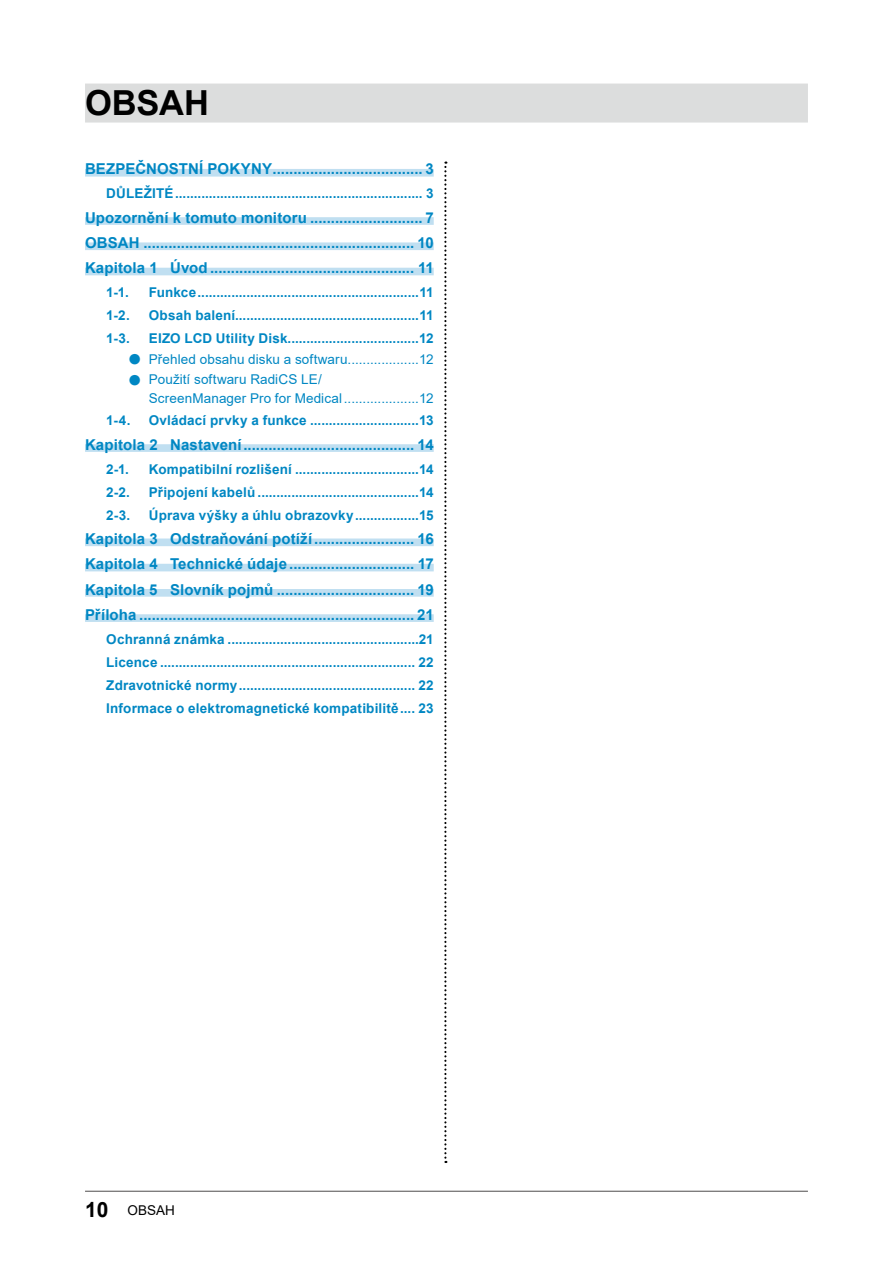
<style>
.page{position:relative;width:893px;height:1263px;background:#fff}
.page>*{position:absolute;margin:0;border:0;box-sizing:border-box;transform-origin:0 0}
.t1{font:700 34.5px "Arial";letter-spacing:-.005em;color:#000}
.t2{font:700 15px/25.2px "Arial";letter-spacing:.01em;color:#0087c3;text-align:justify}
.t3{font:700 13.5px/23px "Arial";letter-spacing:.01em;color:#0087c3;text-align:justify}
.t4{font:13.5px/18.8px "Arial";letter-spacing:.005em;color:#0087c3}
.t5{font:13.5px "Arial";color:#000}
.s1{font-weight:700;font-size:24.3px}
.s2{font-weight:700;font-size:21px}
</style>
<div class="page">
<hr style="left:85px;top:1191px;width:723px;height:1px;background:#595757">
<svg style="left:444px;top:162px;width:2px;height:1001px"></svg>
<div style="left:85px;top:84px;width:723px;height:39px;background:#dcdddd"></div>
<div style="left:85px;top:169px;width:349px;height:8px;background:#c0dff1"></div>
<div style="left:85px;top:217px;width:349px;height:8px;background:#c0dff1"></div>
<div style="left:85px;top:242px;width:349px;height:8px;background:#c0dff1"></div>
<div style="left:85px;top:268px;width:349px;height:7px;background:#c0dff1"></div>
<div style="left:85px;top:444px;width:349px;height:8px;background:#c0dff1"></div>
<div style="left:85px;top:538px;width:349px;height:8px;background:#c0dff1"></div>
<div style="left:85px;top:564px;width:349px;height:7px;background:#c0dff1"></div>
<div style="left:85px;top:589px;width:349px;height:8px;background:#c0dff1"></div>
<div style="left:85px;top:614px;width:349px;height:8px;background:#c0dff1"></div>
<h1 class="t1" style="left:85px;top:78px;width:125px">OBSAH</h1>
<p class="t2" style="left:85px;top:157px;width:350px">BEZPEČNOSTNÍ POKYNY.................................... 3</p>
<p class="t3" style="left:106px;top:182px;width:329px">DŮLEŽITÉ.................................................................. 3</p>
<p class="t2" style="left:85px;top:205px;width:350px">Upozornění k tomuto monitoru ........................... 7<br>OBSAH ................................................................. 10<br>Kapitola 1 Úvod ................................................. 11</p>
<p class="t3" style="left:106px;top:281px;width:24px">1-1.</p>
<p class="t3" style="left:149px;top:281px;width:286px">Funkce...........................................................11</p>
<p class="t3" style="left:106px;top:304px;width:25px">1-2.</p>
<p class="t3" style="left:149px;top:304px;width:286px">Obsah balení.................................................11</p>
<p class="t3" style="left:106px;top:327px;width:25px">1-3.</p>
<p class="t3" style="left:149px;top:327px;width:286px">EIZO LCD Utility Disk...................................12</p>
<p class="t4" style="left:128px;top:350px;width:308px"><span class="s1">●</span> Přehled obsahu disku a softwaru...................12</p>
<p class="t4" style="left:149px;top:370px;width:286px;text-indent:-21px"><span class="s1">●</span> Použití softwaru RadiCS LE/<br>ScreenManager Pro for Medical....................12</p>
<p class="t3" style="left:106px;top:409px;width:26px">1-4.</p>
<p class="t3" style="left:149px;top:409px;width:286px">Ovládací prvky a funkce .............................13</p>
<p class="t2" style="left:85px;top:432px;width:350px">Kapitola 2 Nastavení......................................... 14</p>
<p class="t3" style="left:106px;top:458px;width:24px">2-1.</p>
<p class="t3" style="left:149px;top:458px;width:286px">Kompatibilní rozlišení .................................14</p>
<p class="t3" style="left:106px;top:481px;width:25px">2-2.</p>
<p class="t3" style="left:149px;top:481px;width:286px">Připojení kabelů ...........................................14</p>
<p class="t3" style="left:106px;top:504px;width:25px">2-3.</p>
<p class="t3" style="left:149px;top:504px;width:286px">Úprava výšky a úhlu obrazovky.................15</p>
<p class="t2" style="left:85px;top:526px;width:350px">Kapitola 3 Odstraňování potíží........................ 16<br>Kapitola 4 Technické údaje .............................. 17<br>Kapitola 5 Slovník pojmů ................................. 19<br>Příloha .................................................................. 21</p>
<p class="t3" style="left:106px;top:628px;width:329px">Ochranná známka ...................................................21<br>Licence .................................................................... 22<br>Zdravotnické normy............................................... 22<br>Informace o elektromagnetické kompatibilitě.... 23</p>
<p class="t5" style="left:85px;top:1201px;width:91px"><span class="s2">10</span> OBSAH</p>
</div>
